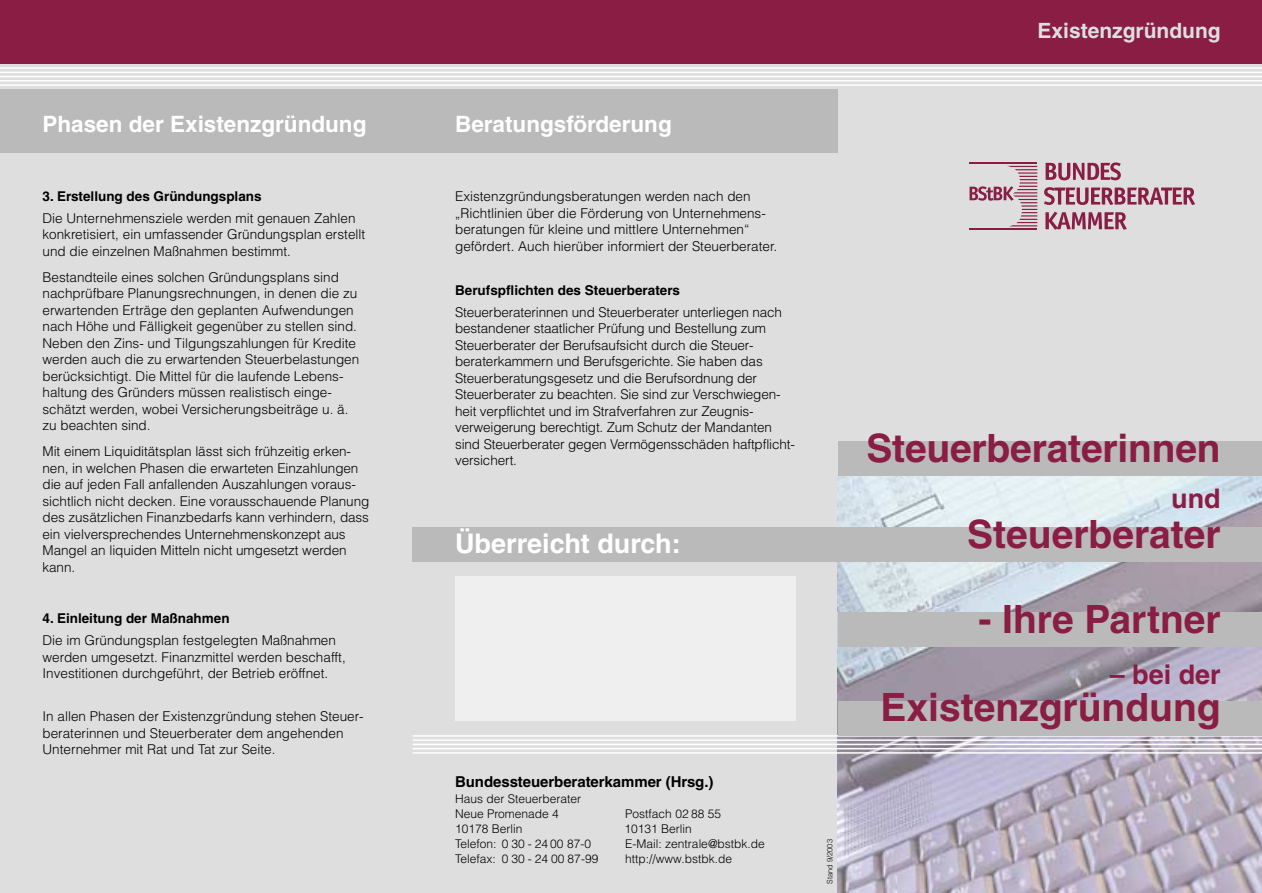
<style>
.page{position:relative;width:1262px;height:893px;background:#fff}
.page>*{position:absolute;margin:0;border:0;box-sizing:border-box;transform-origin:0 0}
.t1{font:700 39px "Helvetica";color:#891d43}
.t2{font:700 27px "Helvetica";color:#fff}
.t3{font:700 27px "Helvetica";color:#891d43}
.t4{font:700 22.5px "Helvetica";color:#fff}
.t5{font:700 21px "Helvetica";color:#dedede}
.t6{font:700 15px "Helvetica";letter-spacing:-.005em;color:#000}
.t7{font:300 13.5px/16.5px "Helvetica";color:#000}
.t8{font:700 13.5px "Helvetica";color:#000}
.t9{font:300 12px/15px "Helvetica";color:#000}
.t10{font:300 7.5px "Helvetica";color:#000}
</style>
<div class="page">
<div style="left:0;top:64px;width:1261px;height:828px;background:#dedede"></div>
<img style="left:838px;top:475px;width:423px;height:417px">
<div style="left:0;top:0;width:1261px;height:64px;background:#891d43"></div>
<hr style="left:0;top:67px;width:1261px;height:2px;background:#fff">
<hr style="left:0;top:72px;width:1261px;height:1px;background:#fff">
<hr style="left:0;top:76px;width:1261px;height:1px;background:#fff">
<hr style="left:0;top:80px;width:1261px;height:2px;background:#fff">
<hr style="left:0;top:84px;width:1261px;height:2px;background:#fff">
<hr style="left:412px;top:735px;width:849px;height:1px;background:#fff">
<hr style="left:412px;top:739px;width:849px;height:1px;background:#fff">
<hr style="left:412px;top:743px;width:849px;height:2px;background:#fff">
<hr style="left:412px;top:747px;width:849px;height:2px;background:#fff">
<hr style="left:412px;top:752px;width:849px;height:1px;background:#fff">
<div style="left:412px;top:527px;width:849px;height:34px;background:#bababa"></div>
<div style="left:838px;top:612px;width:423px;height:34px;background:#bababa"></div>
<div style="left:838px;top:441px;width:423px;height:34px;background:#bababa"></div>
<div style="left:838px;top:701px;width:423px;height:34px;background:#bababa"></div>
<div style="left:0;top:89px;width:838px;height:64px;background:#bababa"></div>
<div style="left:455px;top:576px;width:340px;height:145px;background:#efefef"></div>
<hr style="left:969px;top:162px;width:68px;height:2px;background:#891d43">
<hr style="left:969px;top:228px;width:68px;height:2px;background:#891d43">
<svg style="left:1045px;top:162px;width:75px;height:18px"></svg>
<svg style="left:1044px;top:187px;width:151px;height:18px"></svg>
<svg style="left:1045px;top:212px;width:81px;height:18px"></svg>
<svg style="left:969px;top:166px;width:68px;height:60px"></svg>
<h3 class="t4" style="left:43px;top:116px;width:325px">Phasen der Existenzgründung</h3>
<h3 class="t4" style="left:455px;top:116px;width:218px">Beratungsförderung</h3>
<p class="t8" style="left:43px;top:191px;width:221px">3. Erstellung des Gründungsplans</p>
<p class="t7" style="left:43px;top:211px;width:324px">Die Unternehmensziele werden mit genauen Zahlen konkretisiert, ein umfassender Gründungsplan erstellt und die einzelnen Maßnahmen bestimmt.</p>
<p class="t7" style="left:43px;top:270px;width:318px">Bestandteile eines solchen Gründungsplans sind nachprüfbare Planungsrechnungen, in denen die zu erwartenden Erträge den geplanten Aufwendungen nach Höhe und Fälligkeit gegenüber zu stellen sind.<br>Neben den Zins- und Tilgungszahlungen für Kredite werden auch die zu erwartenden Steuerbelastungen berücksichtigt. Die Mittel für die laufende Lebens&shy;haltung des Gründers müssen realistisch einge&shy;schätzt werden, wobei Versicherungsbeiträge u. ä. zu beachten sind.</p>
<p class="t7" style="left:43px;top:444px;width:328px">Mit einem Liquiditätsplan lässt sich frühzeitig erken&shy;nen, in welchen Phasen die erwarteten Einzahlungen die auf jeden Fall anfallenden Auszahlungen voraus&shy;sichtlich nicht decken. Eine vorausschauende Planung des zusätzlichen Finanzbedarfs kann verhindern, dass ein vielversprechendes Unternehmenskonzept aus Mangel an liquiden Mitteln nicht umgesetzt werden kann.</p>
<p class="t8" style="left:43px;top:613px;width:189px">4. Einleitung der Maßnahmen</p>
<p class="t7" style="left:43px;top:633px;width:305px">Die im Gründungsplan festgelegten Maßnahmen werden umgesetzt. Finanzmittel werden beschafft,<br>Investitionen durchgeführt, der Betrieb eröffnet.</p>
<p class="t7" style="left:43px;top:709px;width:323px">In allen Phasen der Existenzgründung stehen Steuer&shy;beraterinnen und Steuerberater dem angehenden<br>Unternehmer mit Rat und Tat zur Seite.</p>
<p class="t7" style="left:455px;top:189px;width:323px">Existenzgründungsberatungen werden nach den „Richtlinien über die Förderung von Unternehmens&shy;beratungen für kleine und mittlere Unternehmen“ gefördert. Auch hierüber informiert der Steuerberater.</p>
<p class="t8" style="left:455px;top:285px;width:226px">Berufspflichten des Steuerberaters</p>
<p class="t7" style="left:455px;top:305px;width:341px">Steuerberaterinnen und Steuerberater unterliegen nach bestandener staatlicher Prüfung und Bestellung zum Steuerberater der Berufsaufsicht durch die Steuer&shy;beraterkammern und Berufsgerichte. Sie haben das Steuerberatungsgesetz und die Berufsordnung der Steuerberater zu beachten. Sie sind zur Verschwiegen&shy;heit verpflichtet und im Strafverfahren zur Zeugnis&shy;verweigerung berechtigt. Zum Schutz der Mandanten sind Steuerberater gegen Vermögensschäden haftpflicht&shy;versichert.</p>
<h2 class="t2" style="left:455px;top:533px;width:227px">Überreicht durch:</h2>
<p class="t6" style="left:455px;top:776px;width:260px">Bundessteuerberaterkammer (Hrsg.)</p>
<p class="t9" style="left:455px;top:792px;width:128px">Haus der Steuerberater<br>Neue Promenade 4</p>
<p class="t9" style="left:625px;top:807px;width:97px">Postfach 02 88 55</p>
<p class="t9" style="left:455px;top:822px;width:69px">10178 Berlin</p>
<p class="t9" style="left:624px;top:822px;width:69px">10131 Berlin</p>
<p class="t9" style="left:455px;top:837px;width:137px">Telefon: 0 30 - 24 00 87-0</p>
<p class="t9" style="left:625px;top:837px;width:141px">E-Mail: zentrale@bstbk.de</p>
<p class="t9" style="left:455px;top:852px;width:145px">Telefax: 0 30 - 24 00 87-99</p>
<p class="t9" style="left:625px;top:852px;width:108px">http://www.bstbk.de</p>
<p class="t10" style="left:827px;top:883px;width:46px;rotate:-90deg">Stand 9/2003</p>
<h3 class="t5" style="left:1037px;top:23px;width:185px">Existenzgründung</h3>
<h1 class="t1" style="left:866px;top:434px;width:356px">Steuerberaterinnen</h1>
<h2 class="t3" style="left:1171px;top:489px;width:51px">und</h2>
<h1 class="t1" style="left:967px;top:520px;width:255px">Steuerberater</h1>
<h1 class="t1" style="left:978px;top:604px;width:244px">- Ihre Partner</h1>
<h2 class="t3" style="left:1109px;top:664px;width:113px">– bei der</h2>
<h1 class="t1" style="left:880px;top:693px;width:342px">Existenzgründung</h1>
</div>
